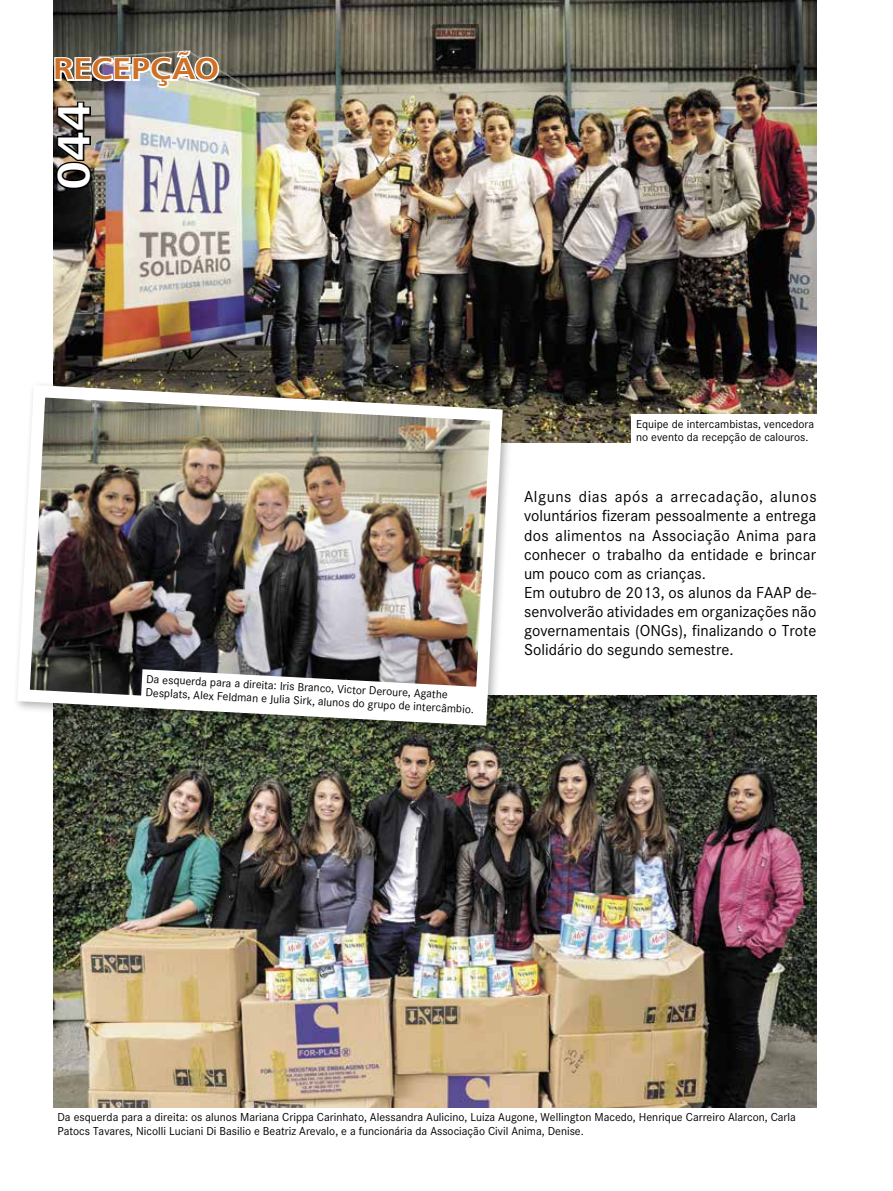
<style>
.page{position:relative;width:893px;height:1191px;background:#fff}
.page>*{position:absolute;margin:0;border:0;box-sizing:border-box;transform-origin:0 0}
.t1{font:45px "Humanist 777 BT Bold B";color:#fff;scale:1.1 1}
.t2{font:30px "Humanist 777 BT Bold B";color:#cf7027;scale:1.1 1}
.t3{font:16.5px/19px "Corporate S";color:#000}
.t4{font:12px/13.5px "Corporate S";color:#000}
</style>
<div class="page">
<img style="left:53px;top:695px;width:763px;height:413px">
<img style="left:53px;top:0;width:763px;height:442px">
<div style="left:13px;top:380px;width:501px;height:356px;background:#000;opacity:.3"></div>
<img style="left:13px;top:379px;width:496px;height:353px">
<div style="left:632px;top:414px;width:187px;height:31px;background:#fff"></div>
<svg style="left:141px;top:669px;width:338px;height:49px"></svg>
<img style="left:53px;top:48px;width:168px;height:41px">
<img style="left:54px;top:100px;width:39px;height:91px">
<h2 class="t2" style="left:53px;top:50px;width:152px">RECEPÇÃO</h2>
<h1 class="t1" style="left:45px;top:190px;width:82px;rotate:-90deg">044</h1>
<p class="t4" style="left:147px;top:672px;width:330px;rotate:3deg">Da esquerda para a direita: Iris Branco, Victor Deroure, Agathe<br>Desplats, Alex Feldman e Julia Sirk, alunos do grupo de intercâmbio.</p>
<p class="t4" style="left:636px;top:417px;width:180px">Equipe de intercambistas, vencedora no evento da recepção de calouros.</p>
<p class="t3" style="left:524px;top:487px;width:294px">Alguns dias após a arrecadação, alunos voluntários fizeram pessoalmente a entrega dos alimentos na Associação Anima para conhecer o trabalho da entidade e brincar um pouco com as crianças.<br>Em outubro de 2013, os alunos da FAAP de&shy;senvolverão atividades em organizações não governamentais (ONGs), finalizando o Trote Solidário do segundo semestre.</p>
<p class="t4" style="left:57px;top:1110px;width:740px">Da esquerda para a direita: os alunos Mariana Crippa Carinhato, Alessandra Aulicino, Luiza Augone, Wellington Macedo, Henrique Carreiro Alarcon, Carla<br>Patocs Tavares, Nicolli Luciani Di Basilio e Beatriz Arevalo, e a funcionária da Associação Civil Anima, Denise.</p>
</div>
